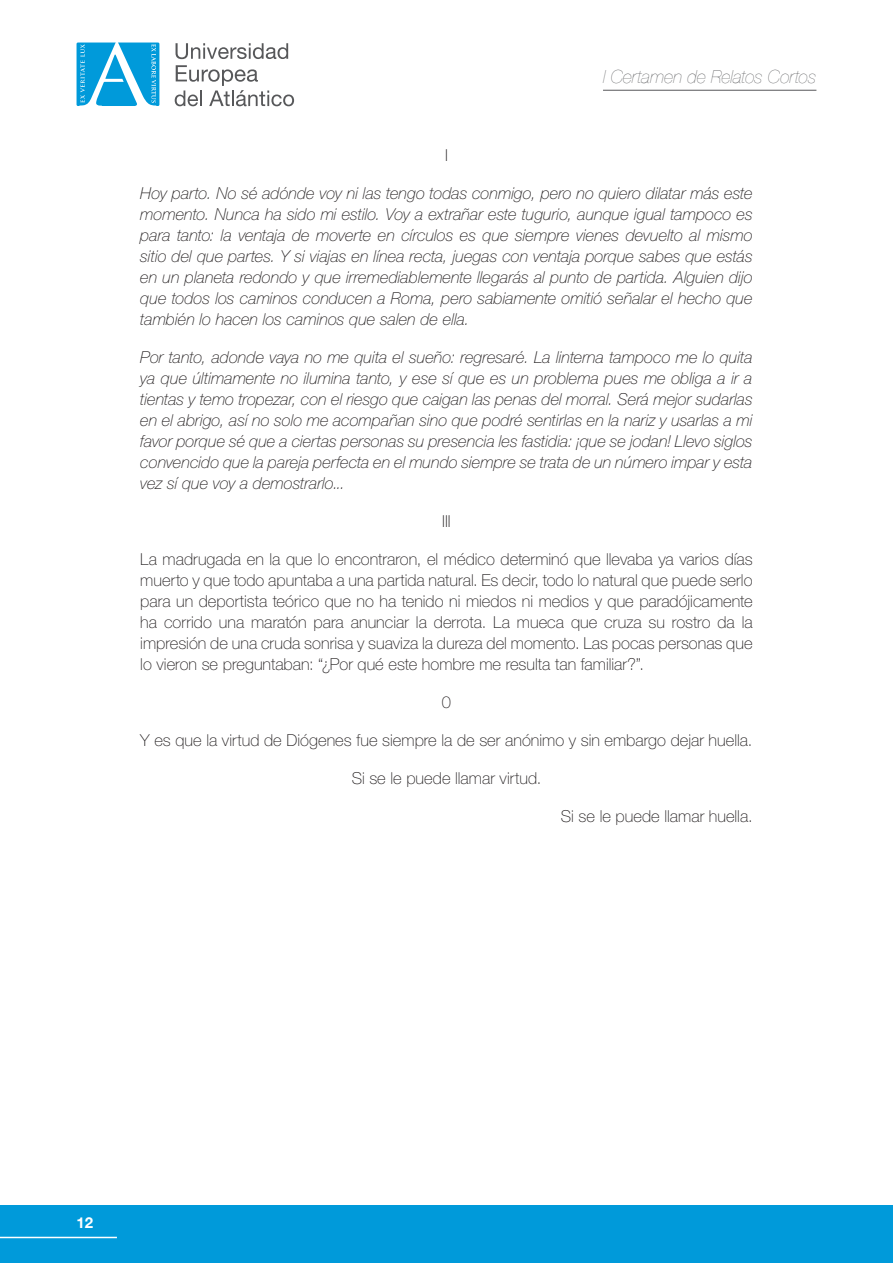
<style>
.page{position:relative;width:893px;height:1263px;background:#fff}
.page>*{position:absolute;margin:0;border:0;box-sizing:border-box;transform-origin:0 0}
.t1{font:italic 200 18px "Helvetica Neue";color:#57585a}
.t2{font:italic 100 16.5px/21px "Helvetica Neue LT Pro";color:#231f20;text-align:justify}
.t3{font:100 16.5px/21px "Helvetica Neue LT Pro";color:#231f20;text-align:justify}
.t4{font:700 15px "Helvetica Neue";color:#fff}
</style>
<div class="page">
<svg style="left:176px;top:43px;width:112px;height:16px"></svg>
<svg style="left:175px;top:65px;width:119px;height:41px"></svg>
<svg style="left:77px;top:43px;width:82px;height:63px"></svg>
<div style="left:0;top:1205px;width:893px;height:58px;background:#009ada"></div>
<hr style="left:603px;top:90px;width:213px;height:1px;background:#57585a">
<hr style="left:0;top:1237px;width:117px;height:1px;background:#fff">
<p class="t1" style="left:603px;top:66px;width:215px">I Certamen de Relatos Cortos</p>
<p class="t3" style="left:445px;top:144px;width:4px">I</p>
<p class="t2" style="left:140px;top:182px;width:614px">Hoy parto. No sé adónde voy ni las tengo todas conmigo, pero no quiero dilatar más este momento. Nunca ha sido mi estilo. Voy a extrañar este tugurio, aunque igual tampoco es para tanto: la ventaja de moverte en círculos es que siempre vienes devuelto al mismo sitio del que partes. Y si viajas en línea recta, juegas con ventaja porque sabes que estás en un planeta redondo y que irremediablemente llegarás al punto de partida. Alguien dijo que todos los caminos conducen a Roma, pero sabiamente omitió señalar el hecho que también lo hacen los caminos que salen de ella.</p>
<p class="t2" style="left:140px;top:346px;width:614px">Por tanto, adonde vaya no me quita el sueño: regresaré. La linterna tampoco me lo quita ya que últimamente no ilumina tanto, y ese sí que es un problema pues me obliga a ir a tientas y temo tropezar, con el riesgo que caigan las penas del morral. Será mejor sudarlas en el abrigo, así no solo me acompañan sino que podré sentirlas en la nariz y usarlas a mi favor porque sé que a ciertas personas su presencia les fastidia: ¡que se jodan! Llevo siglos convencido que la pareja perfecta en el mundo siempre se trata de un número impar y esta vez sí que voy a demostrarlo...</p>
<p class="t3" style="left:442px;top:510px;width:10px">III</p>
<p class="t3" style="left:140px;top:548px;width:614px">La madrugada en la que lo encontraron, el médico determinó que llevaba ya varios días muerto y que todo apuntaba a una partida natural. Es decir, todo lo natural que puede serlo para un deportista teórico que no ha tenido ni miedos ni medios y que paradójicamente ha corrido una maratón para anunciar la derrota. La mueca que cruza su rostro da la impresión de una cruda sonrisa y suaviza la dureza del momento. Las pocas personas que lo vieron se preguntaban: “¿Por qué este hombre me resulta tan familiar?”.</p>
<p class="t3" style="left:442px;top:691px;width:11px">0</p>
<p class="t3" style="left:140px;top:729px;width:614px">Y es que la virtud de Diógenes fue siempre la de ser anónimo y sin embargo dejar huella.</p>
<p class="t3" style="left:352px;top:767px;width:191px">Si se le puede llamar virtud.</p>
<p class="t3" style="left:561px;top:805px;width:193px">Si se le puede llamar huella.</p>
<p class="t4" style="left:77px;top:1213px;width:18px">12</p>
</div>
